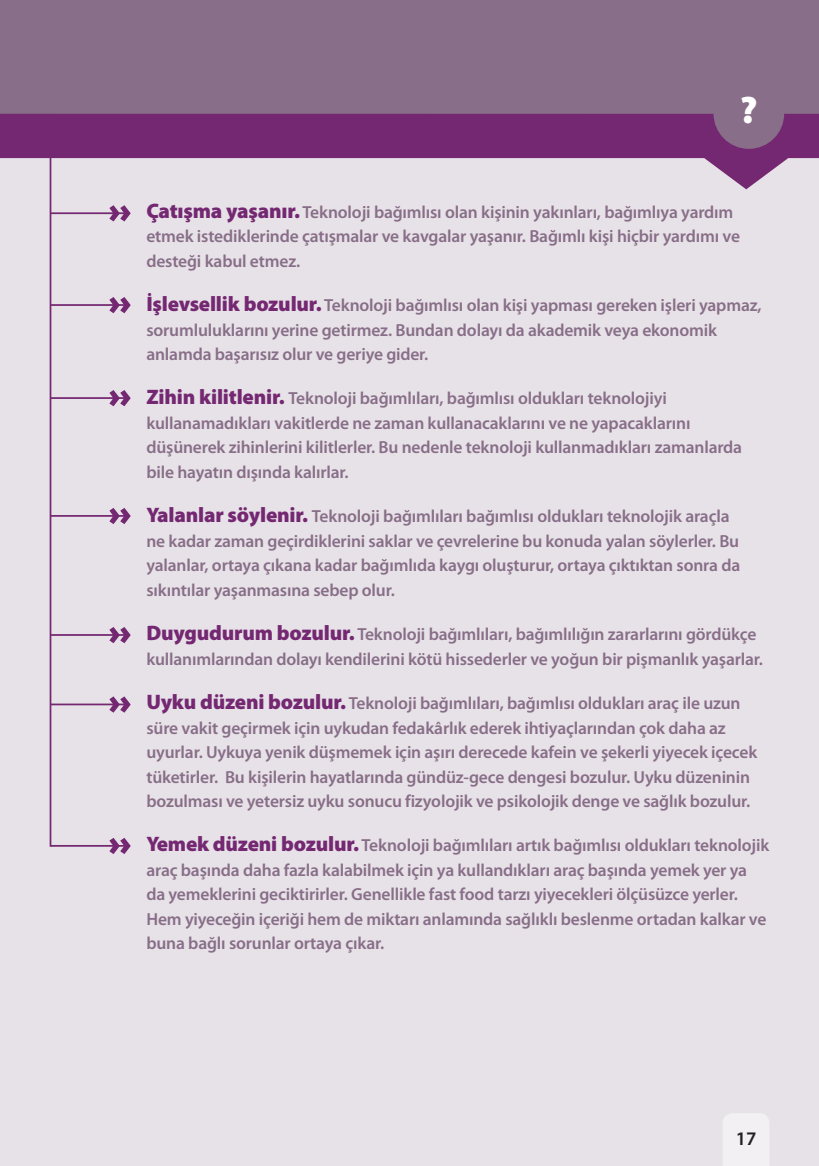
<style>
.page{position:relative;width:819px;height:1166px;background:#e7e2e7}
.page>*{position:absolute;margin:0;border:0;box-sizing:border-box;transform-origin:0 0}
.t1{font:900 38.5px "Myriad Pro";color:#fff}
.t2{font:600 19.25px "Myriad Pro";color:#231f20}
.t3{font:600 17.5px/24.5px "Myriad Pro";letter-spacing:-.01em;color:#886e88}
.s1{font-weight:900;font-size:21px;color:#742872}
</style>
<div class="page">
<div style="left:723px;top:1113px;width:46px;height:53px;background:#f2f0f2"></div>
<svg style="left:0;top:114px;width:819px;height:75px;fill:#742872"></svg>
<div style="left:0;top:0;width:819px;height:114px;background:#886e88"></div>
<div style="left:713px;top:78px;width:71px;height:71px;background:#886e88;border-radius:50%"></div>
<hr style="left:50px;top:147px;width:1px;height:700px;background:#742872">
<hr style="left:50px;top:212px;width:74px;height:2px;background:#742872">
<svg style="left:109px;top:205px;width:22px;height:16px"></svg>
<hr style="left:50px;top:304px;width:74px;height:2px;background:#742872">
<svg style="left:109px;top:297px;width:22px;height:16px"></svg>
<hr style="left:50px;top:397px;width:74px;height:2px;background:#742872">
<svg style="left:109px;top:390px;width:22px;height:16px"></svg>
<hr style="left:50px;top:515px;width:74px;height:2px;background:#742872">
<svg style="left:109px;top:508px;width:22px;height:16px"></svg>
<hr style="left:50px;top:634px;width:74px;height:2px;background:#742872">
<svg style="left:109px;top:627px;width:22px;height:16px"></svg>
<hr style="left:50px;top:703px;width:74px;height:2px;background:#742872">
<svg style="left:109px;top:696px;width:22px;height:17px"></svg>
<hr style="left:50px;top:845px;width:74px;height:2px;background:#742872">
<svg style="left:109px;top:838px;width:22px;height:16px"></svg>
<h1 class="t1" style="left:740px;top:90px;width:19px">?</h1>
<p class="t3" style="left:146px;top:200px;width:595px"><span class="s1">Çatışma yaşanır.</span> Teknoloji bağımlısı olan kişinin yakınları, bağımlıya yardım etmek istediklerinde çatışmalar ve kavgalar yaşanır. Bağımlı kişi hiçbir yardımı ve desteği kabul etmez.</p>
<p class="t3" style="left:146px;top:293px;width:616px"><span class="s1">İşlevsellik bozulur.</span> Teknoloji bağımlısı olan kişi yapması gereken işleri yapmaz, sorumluluklarını yerine getirmez. Bundan dolayı da akademik veya ekonomik anlamda başarısız olur ve geriye gider.</p>
<p class="t3" style="left:146px;top:387px;width:597px"><span class="s1">Zihin kilitlenir.</span> Teknoloji bağımlıları, bağımlısı oldukları teknolojiyi kullanamadıkları vakitlerde ne zaman kullanacaklarını ve ne yapacaklarını düşünerek zihinlerini kilitlerler. Bu nedenle teknoloji kullanmadıkları zamanlarda bile hayatın dışında kalırlar.</p>
<p class="t3" style="left:146px;top:505px;width:595px"><span class="s1">Yalanlar söylenir.</span> Teknoloji bağımlıları bağımlısı oldukları teknolojik araçla ne kadar zaman geçirdiklerini saklar ve çevrelerine bu konuda yalan söylerler. Bu yalanlar, ortaya çıkana kadar bağımlıda kaygı oluşturur, ortaya çıktıktan sonra da sıkıntılar yaşanmasına sebep olur.</p>
<p class="t3" style="left:146px;top:622px;width:618px"><span class="s1">Duygudurum bozulur.</span> Teknoloji bağımlıları, bağımlılığın zararlarını gördükçe kullanımlarından dolayı kendilerini kötü hissederler ve yoğun bir pişmanlık yaşarlar.</p>
<p class="t3" style="left:146px;top:691px;width:612px"><span class="s1">Uyku düzeni bozulur.</span> Teknoloji bağımlıları, bağımlısı oldukları araç ile uzun süre vakit geçirmek için uykudan fedakârlık ederek ihtiyaçlarından çok daha az uyurlar. Uykuya yenik düşmemek için aşırı derecede kafein ve şekerli yiyecek içecek tüketirler. Bu kişilerin hayatlarında gündüz-gece dengesi bozulur. Uyku düzeninin bozulması ve yetersiz uyku sonucu fizyolojik ve psikolojik denge ve sağlık bozulur.</p>
<p class="t3" style="left:146px;top:834px;width:624px"><span class="s1">Yemek düzeni bozulur.</span> Teknoloji bağımlıları artık bağımlısı oldukları teknolojik araç başında daha fazla kalabilmek için ya kullandıkları araç başında yemek yer ya da yemeklerini geciktirirler. Genellikle fast food tarzı yiyecekleri ölçüsüzce yerler.<br>Hem yiyeceğin içeriği hem de miktarı anlamında sağlıklı beslenme ortadan kalkar ve buna bağlı sorunlar ortaya çıkar.</p>
<p class="t2" style="left:735px;top:1129px;width:22px">17</p>
</div>
